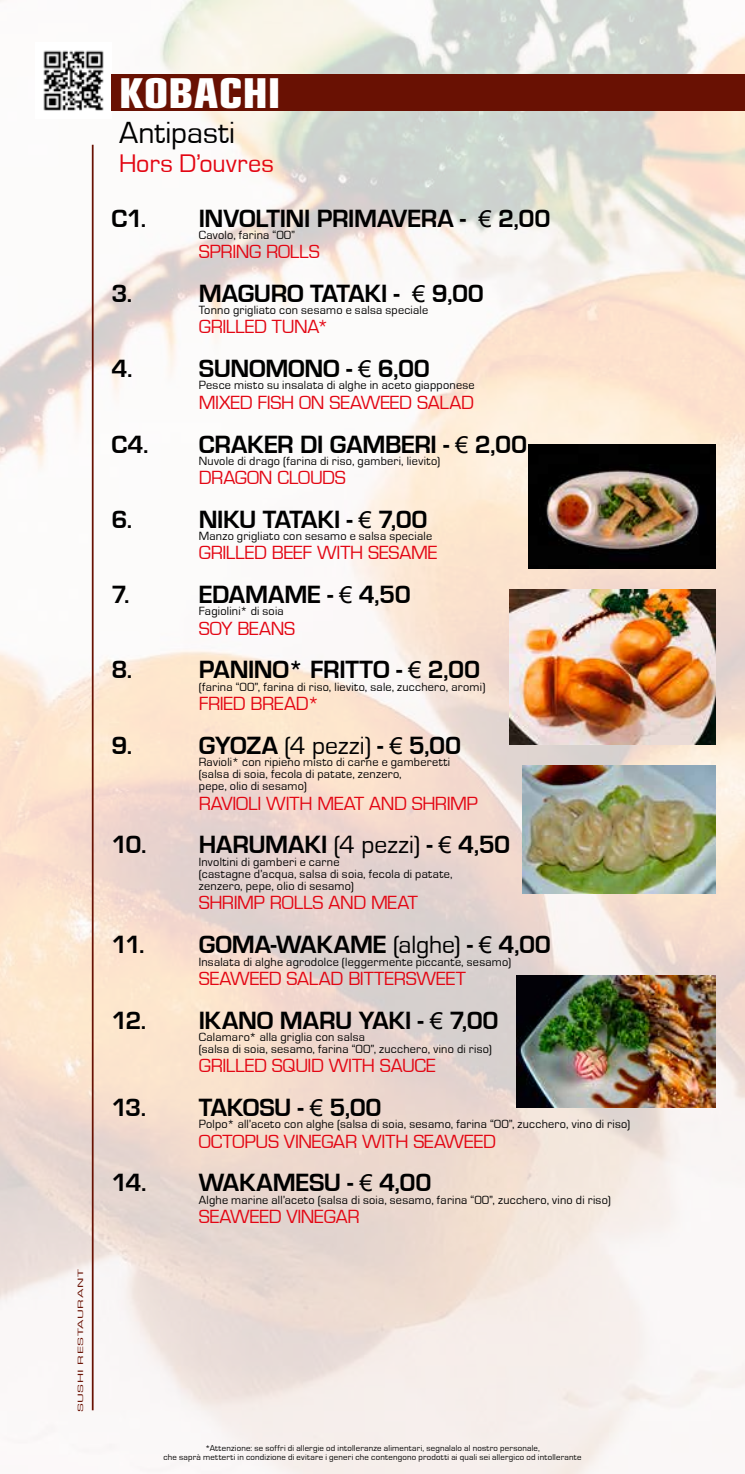
<style>
.page{position:relative;width:745px;height:1474px;background:#fff}
.page>*{position:absolute;margin:0;border:0;box-sizing:border-box;transform-origin:0 0}
.t1{font:700 condensed 41.12px "Eurostile LT Std";color:#fff;scale:1.16 1}
.t2{font:31.5px "Eurostile T";letter-spacing:.005em;color:#000}
.t3{font:26.25px "Eurostile T";letter-spacing:.01em;color:#e30613}
.t4{font:700 25.72px "Eurostile T";letter-spacing:-.015em;color:#000}
.t5{font:19.6px "Eurostile T";letter-spacing:-.01em;color:#e30613}
.t6{font:12.25px/12.2px "Eurostile T";letter-spacing:.02em;color:#000}
.t7{font:8.75px/8.8px "Eurostile T";letter-spacing:.025em;color:#000;text-align:center}
.t8{font:condensed 7.35px "Eurostile LT Std";letter-spacing:.025em;color:#691103;scale:2.25 1}
.s1{font-family:"Arial";font-weight:400;font-size:23.1px}
.s2{font-weight:400}
</style>
<div class="page">
<img style="left:0;top:0;width:744px;height:1473px">
<img style="left:36px;top:43px;width:75px;height:75px">
<hr style="left:92px;top:145px;width:1px;height:1265px;background:#691103">
<div style="left:111px;top:74px;width:633px;height:37px;background:#691103"></div>
<img style="left:528px;top:444px;width:186px;height:124px">
<img style="left:508px;top:589px;width:206px;height:155px">
<img style="left:516px;top:975px;width:198px;height:132px">
<img style="left:522px;top:765px;width:192px;height:128px">
<p class="t8" style="left:76px;top:1411px;width:65px;rotate:-90deg">SUSHI RESTAURANT</p>
<h1 class="t1" style="left:119px;top:68px;width:141px">KOBACHI</h1>
<h2 class="t2" style="left:119px;top:115px;width:117px">Antipasti</h2>
<h3 class="t3" style="left:119px;top:149px;width:156px">Hors D’ouvres</h3>
<h3 class="t4" style="left:111px;top:204px;width:440px">C1. INVOLTINI PRIMAVERA - <span class="s1">€</span> 2,00</h3>
<p class="t6" style="left:199px;top:229px;width:98px">Cavolo, farina “00”</p>
<h3 class="t5" style="left:199px;top:241px;width:122px">SPRING ROLLS</h3>
<h3 class="t4" style="left:111px;top:279px;width:22px">3.</h3>
<h3 class="t4" style="left:199px;top:279px;width:286px">MAGURO TATAKI - <span class="s1">€</span> 9,00</h3>
<p class="t6" style="left:199px;top:304px;width:231px">Tonno grigliato con sesamo e salsa speciale</p>
<h3 class="t5" style="left:199px;top:316px;width:131px">GRILLED TUNA*</h3>
<h3 class="t4" style="left:111px;top:354px;width:22px">4.</h3>
<h3 class="t4" style="left:199px;top:354px;width:232px">SUNOMONO - <span class="s1">€</span> 6,00</h3>
<p class="t6" style="left:199px;top:379px;width:277px">Pesce misto su insalata di alghe in aceto giapponese</p>
<h3 class="t5" style="left:199px;top:392px;width:276px">MIXED FISH ON SEAWEED SALAD</h3>
<h3 class="t4" style="left:111px;top:430px;width:417px">C4. CRAKER DI GAMBERI - <span class="s1">€</span> 2,00</h3>
<p class="t6" style="left:199px;top:455px;width:243px">Nuvole di drago (farina di riso, gamberi, lievito)</p>
<h3 class="t5" style="left:199px;top:467px;width:148px">DRAGON CLOUDS</h3>
<h3 class="t4" style="left:111px;top:505px;width:22px">6.</h3>
<h3 class="t4" style="left:199px;top:505px;width:230px">NIKU TATAKI - <span class="s1">€</span> 7,00</h3>
<p class="t6" style="left:199px;top:530px;width:235px">Manzo grigliato con sesamo e salsa speciale</p>
<h3 class="t5" style="left:199px;top:542px;width:240px">GRILLED BEEF WITH SESAME</h3>
<h3 class="t4" style="left:111px;top:580px;width:19px">7.</h3>
<h3 class="t4" style="left:199px;top:580px;width:213px">EDAMAME - <span class="s1">€</span> 4,50</h3>
<p class="t6" style="left:199px;top:605px;width:86px">Fagiolini* di soia</p>
<h3 class="t5" style="left:199px;top:617px;width:98px">SOY BEANS</h3>
<h3 class="t4" style="left:111px;top:655px;width:22px">8.</h3>
<h3 class="t4" style="left:199px;top:655px;width:283px">PANINO* FRITTO - <span class="s1">€</span> 2,00</h3>
<p class="t6" style="left:199px;top:680px;width:288px">(farina “00”, farina di riso, lievito, sale, zucchero, aromi)</p>
<h3 class="t5" style="left:199px;top:693px;width:122px">FRIED BREAD*</h3>
<h3 class="t4" style="left:111px;top:731px;width:22px">9.</h3>
<h3 class="t4" style="left:199px;top:731px;width:264px">GYOZA <span class="s2">(4 pezzi)</span> - <span class="s1">€</span> 5,00</h3>
<p class="t6" style="left:199px;top:756px;width:253px">Ravioli* con ripieno misto di carne e gamberetti (salsa di soia, fecola di patate, zenzero,<br>pepe, olio di sesamo)</p>
<h3 class="t5" style="left:199px;top:792px;width:280px">RAVIOLI WITH MEAT AND SHRIMP</h3>
<h3 class="t4" style="left:111px;top:830px;width:400px">10. HARUMAKI <span class="s2">(4 pezzi)</span> - <span class="s1">€</span> 4,50</h3>
<p class="t6" style="left:199px;top:855px;width:255px">Involtini di gamberi e carne<br>(castagne d’acqua, salsa di soia, fecola di patate, zenzero, pepe, olio di sesamo)</p>
<h3 class="t5" style="left:199px;top:892px;width:220px">SHRIMP ROLLS AND MEAT</h3>
<h3 class="t4" style="left:111px;top:930px;width:440px">11. GOMA-WAKAME <span class="s2">(alghe)</span> - <span class="s1">€</span> 4,00</h3>
<p class="t6" style="left:199px;top:955px;width:314px">Insalata di alghe agrodolce (leggermente piccante, sesamo)</p>
<h3 class="t5" style="left:199px;top:967px;width:268px">SEAWEED SALAD BITTERSWEET</h3>
<h3 class="t4" style="left:111px;top:1005px;width:388px">12. IKANO MARU YAKI - <span class="s1">€</span> 7,00</h3>
<p class="t6" style="left:199px;top:1030px;width:294px">Calamaro* alla griglia con salsa<br>(salsa di soia, sesamo, farina “00”, zucchero, vino di riso)</p>
<h3 class="t5" style="left:199px;top:1055px;width:238px">GRILLED SQUID WITH SAUCE</h3>
<h3 class="t4" style="left:111px;top:1093px;width:271px">13. TAKOSU - <span class="s1">€</span> 5,00</h3>
<p class="t6" style="left:199px;top:1118px;width:432px">Polpo* all’aceto con alghe (salsa di soia, sesamo, farina “00”, zucchero, vino di riso)</p>
<h3 class="t5" style="left:199px;top:1130px;width:298px">OCTOPUS VINEGAR WITH SEAWEED</h3>
<h3 class="t4" style="left:111px;top:1168px;width:321px">14. WAKAMESU - <span class="s1">€</span> 4,00</h3>
<p class="t6" style="left:199px;top:1193px;width:413px">Alghe marine all’aceto (salsa di soia, sesamo, farina “00”, zucchero, vino di riso)</p>
<h3 class="t5" style="left:199px;top:1205px;width:162px">SEAWEED VINEGAR</h3>
<p class="t7" style="left:163px;top:1444px;width:419px">*Attenzione: se soffri di allergie od intolleranze alimentari, segnalalo al nostro personale,<br>che saprà metterti in condizione di evitare i generi che contengono prodotti ai quali sei allergico od intollerante</p>
</div>
